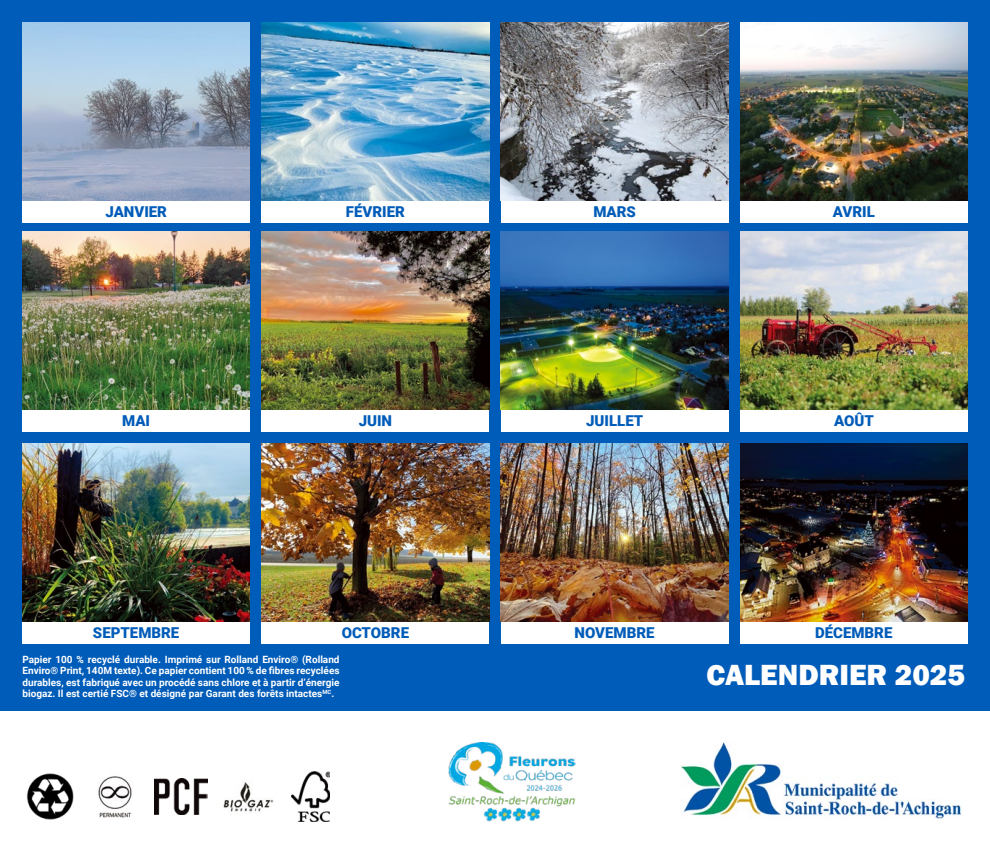
<style>
.page{position:relative;width:990px;height:844px;background:#fff}
.page>*{position:absolute;margin:0;border:0;box-sizing:border-box;transform-origin:0 0}
.t1{font:800 30px "Franklin Gothic";color:#fff}
.t2{font:900 15px "Roboto";color:#005cb9}
.t3{font:700 10px/11.2px "Roboto";color:#fff;text-align:justify}
</style>
<div class="page">
<div style="left:0;top:0;width:990px;height:710px;background:#005cb9"></div>
<img style="left:449px;top:742px;width:127px;height:79px">
<img style="left:22px;top:22px;width:228px;height:179px">
<img style="left:262px;top:23px;width:227px;height:178px">
<img style="left:501px;top:23px;width:227px;height:178px">
<img style="left:740px;top:23px;width:228px;height:178px">
<img style="left:22px;top:231px;width:228px;height:179px">
<img style="left:262px;top:231px;width:227px;height:179px">
<img style="left:501px;top:231px;width:227px;height:179px">
<img style="left:22px;top:443px;width:228px;height:179px">
<img style="left:262px;top:443px;width:227px;height:179px">
<img style="left:501px;top:443px;width:227px;height:179px">
<img style="left:740px;top:443px;width:228px;height:178px">
<img style="left:740px;top:231px;width:228px;height:179px">
<div style="left:22px;top:201px;width:228px;height:22px;background:#fff"></div>
<div style="left:262px;top:201px;width:227px;height:22px;background:#fff"></div>
<div style="left:501px;top:201px;width:227px;height:22px;background:#fff"></div>
<div style="left:740px;top:201px;width:228px;height:22px;background:#fff"></div>
<div style="left:22px;top:410px;width:228px;height:22px;background:#fff"></div>
<div style="left:262px;top:410px;width:227px;height:22px;background:#fff"></div>
<div style="left:501px;top:410px;width:227px;height:22px;background:#fff"></div>
<div style="left:740px;top:410px;width:228px;height:22px;background:#fff"></div>
<div style="left:22px;top:622px;width:228px;height:21px;background:#fff"></div>
<div style="left:262px;top:622px;width:227px;height:21px;background:#fff"></div>
<div style="left:501px;top:622px;width:227px;height:21px;background:#fff"></div>
<div style="left:740px;top:621px;width:228px;height:22px;background:#fff"></div>
<img style="left:680px;top:742px;width:281px;height:76px">
<img style="left:26px;top:773px;width:48px;height:47px">
<img style="left:223px;top:782px;width:51px;height:30px">
<img style="left:155px;top:779px;width:52px;height:35px">
<img style="left:98px;top:776px;width:34px;height:42px">
<img style="left:292px;top:771px;width:38px;height:50px">
<h2 class="t2" style="left:105px;top:201px;width:63px">JANVIER</h2>
<h2 class="t2" style="left:346px;top:201px;width:61px">FÉVRIER</h2>
<h2 class="t2" style="left:593px;top:201px;width:44px">MARS</h2>
<h2 class="t2" style="left:833px;top:201px;width:44px">AVRIL</h2>
<h2 class="t2" style="left:122px;top:410px;width:29px">MAI</h2>
<h2 class="t2" style="left:359px;top:410px;width:35px">JUIN</h2>
<h2 class="t2" style="left:586px;top:410px;width:59px">JUILLET</h2>
<h2 class="t2" style="left:834px;top:410px;width:41px">AOÛT</h2>
<h2 class="t2" style="left:93px;top:622px;width:88px">SEPTEMBRE</h2>
<h2 class="t2" style="left:342px;top:622px;width:69px">OCTOBRE</h2>
<h2 class="t2" style="left:575px;top:622px;width:82px">NOVEMBRE</h2>
<h2 class="t2" style="left:815px;top:622px;width:79px">DÉCEMBRE</h2>
<p class="t3" style="left:22px;top:653px;width:319px">Papier 100 % recyclé durable. Imprimé sur Rolland Enviro® (Rolland Enviro® Print, 140M texte). Ce papier contient 100 % de fibres recyclées durables, est fabriqué avec un procédé sans chlore et à partir d’énergie biogaz. Il est certié FSC® et désigné par Garant des forêts intactes<sup>MC</sup>.</p>
<h1 class="t1" style="left:706px;top:655px;width:260px">CALENDRIER 2025</h1>
</div>
